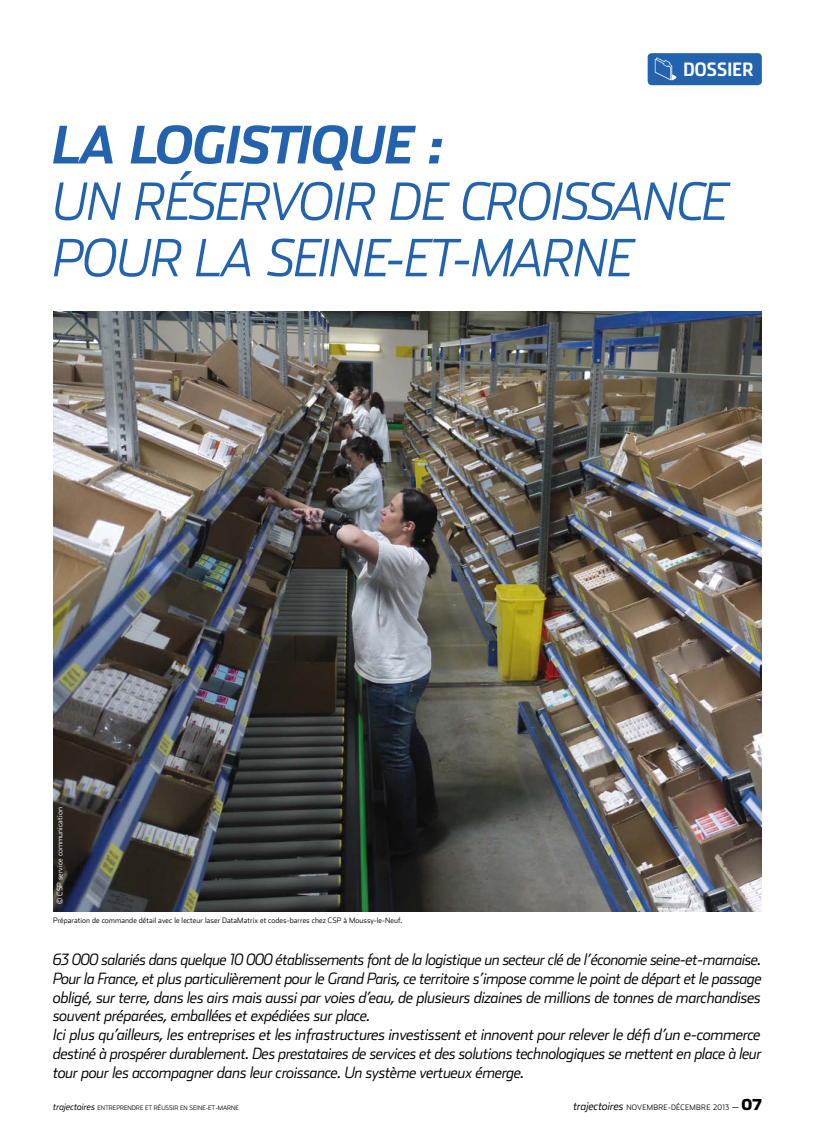
<style>
.page{position:relative;width:815px;height:1134px;background:#fff}
.page>*{position:absolute;margin:0;border:0;box-sizing:border-box;transform-origin:0 0}
.t1{font:italic 300 51.5px "Stainless";letter-spacing:-.025em;color:#2363ad}
.t2{font:italic 700 51.5px "Stainless";letter-spacing:-.015em;color:#2363ad}
.t3{font:700 18.38px "Stainless Cond";color:#fff}
.t4{font:italic 300 15.62px/18.8px "Stainless";letter-spacing:-.025em;color:#000}
.t5{font:italic 300 11.25px "Stainless";letter-spacing:-.005em;color:#000}
.t6{font:300 7.5px "Stainless";letter-spacing:.01em;color:#000}
.t7{font:300 7.5px "Stainless";letter-spacing:.01em;color:#fff}
.t8{font:300 6.25px "Stainless";color:#000}
.s1{font-style:italic;font-size:9.38px}
.s2{font-style:normal;font-size:7.5px}
.s3{font-size:8.75px}
.s4{font-weight:900;font-size:15px}
</style>
<div class="page">
<div style="left:648px;top:53px;width:114px;height:32px;background:#2363ad;border-radius:4px"></div>
<svg style="left:655px;top:58px;width:21px;height:22px"></svg>
<img style="left:53px;top:311px;width:709px;height:601px">
<p class="t3" style="left:683px;top:59px;width:72px">DOSSIER</p>
<h1 class="t2" style="left:53px;top:114px;width:393px">LA LOGISTIQUE :</h1>
<h1 class="t1" style="left:53px;top:171px;width:273px">un réser voir</h1>
<h1 class="t1" style="left:390px;top:171px;width:100px">de croissance</h1>
<h1 class="t1" style="left:53px;top:227px;width:267px">pour la Seine</h1>
<h1 class="t1" style="left:386px;top:227px;width:159px">-et-Marne</h1>
<p class="t7" style="left:56px;top:904px;width:98px;rotate:-90deg">© CSP service communication</p>
<p class="t6" style="left:53px;top:915px;width:351px">Préparation de commande détail avec le lecteur laser DataMatrix et codes-barres chez CSP à Moussy-le-Neuf.</p>
<p class="t4" style="left:53px;top:950px;width:710px">63 000 salariés dans quelque 10 000 établissements font de la logistique un secteur clé de l’économie seine-et-marnaise.<br>Pour la France, et plus particulièrement pour le Grand Paris, ce territoire s’impose comme le point de départ et le passage obligé, sur terre, dans les airs mais aussi par voies d’eau, de plusieurs dizaines de millions de tonnes de marchandises souvent préparées, emballées et expédiées sur place.<br>Ici plus qu’ailleurs, les entreprises et les infrastructures investissent et innovent pour relever le défi d’un e-commerce destiné à prospérer durablement. Des prestataires de services et des solutions technologiques se mettent en place à leur tour pour les accompagner dans leur croissance. Un système vertueux émerge.</p>
<p class="t8" style="left:53px;top:1104px;width:187px"><span class="s1">trajectoires</span> Entreprendre et réussir en Seine-et-Marne</p>
<p class="t5" style="left:573px;top:1099px;width:71px">trajectoires <span class="s2">novemb</span></p>
<p class="t6" style="left:658px;top:1103px;width:28px">re-Décemb</p>
<p class="t6" style="left:701px;top:1103px;width:62px">re 2013 <span class="s3">—</span> <span class="s4">07</span></p>
</div>
